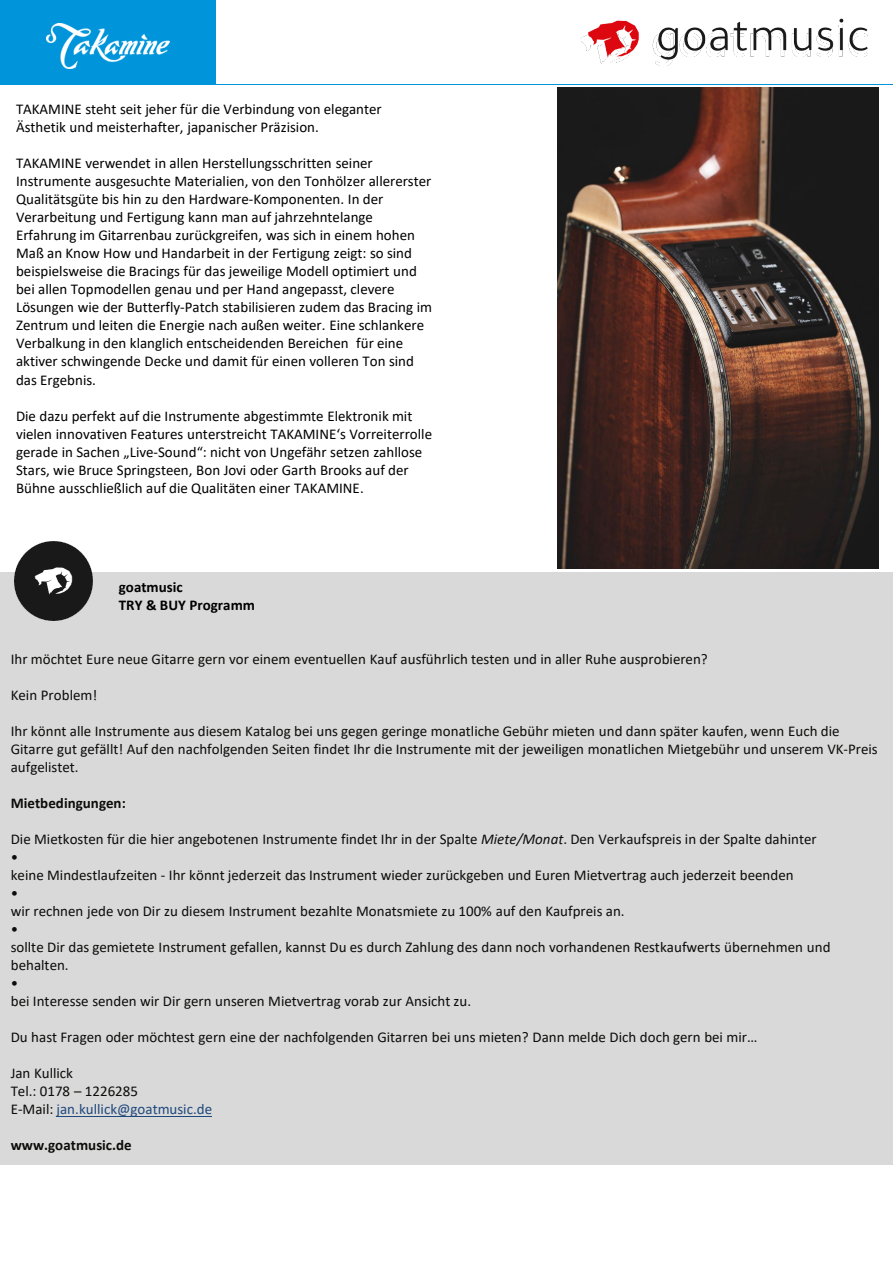
<style>
.page{position:relative;width:893px;height:1264px;background:#fff}
.page>*{position:absolute;margin:0;border:0;box-sizing:border-box;transform-origin:0 0}
.t1{font:15px/18px "Calibri";color:#000}
.t2{font:15px/18px "Calibri";color:#0c0c0b}
.t3{font:700 15px "Calibri";letter-spacing:.005em;color:#0c0c0b}
.t4{font:15px "Calibri";color:#1f497d}
.t5{font:700 15px "Calibri";color:#000}
.s1{font-style:italic}
.s2{color:#0c0c0b}
</style>
<div class="page">
<img style="left:585px;top:18px;width:282px;height:48px">
<div style="left:0;top:572px;width:892px;height:592px;background:#d9d9d9"></div>
<hr style="left:57px;top:1115px;width:155px;height:1px;background:#1f497d">
<img style="left:14px;top:541px;width:79px;height:79px">
<div style="left:0;top:0;width:215px;height:84px;background:#0095db"></div>
<hr style="left:0;top:84px;width:892px;height:1px;background:#0095db">
<img style="left:47px;top:23px;width:123px;height:46px">
<img style="left:558px;top:87px;width:320px;height:481px">
<p class="t1" style="left:16px;top:100px;width:367px">TAKAMINE steht seit jeher für die Verbindung von eleganter<br>Ästhetik und meisterhafter, japanischer Präzision.</p>
<p class="t1" style="left:16px;top:154px;width:417px">TAKAMINE verwendet in allen Herstellungsschritten seiner Instrumente ausgesuchte Materialien, von den Tonhölzer allererster Qualitätsgüte bis hin zu den Hardware-Komponenten. In der Verarbeitung und Fertigung kann man auf jahrzehntelange Erfahrung im Gitarrenbau zurückgreifen, was sich in einem hohen Maß an Know How und Handarbeit in der Fertigung zeigt: so sind beispielsweise die Bracings für das jeweilige Modell optimiert und bei allen Topmodellen genau und per Hand angepasst, clevere Lösungen wie der Butterfly-Patch stabilisieren zudem das Bracing im Zentrum und leiten die Energie nach außen weiter. Eine schlankere Verbalkung in den klanglich entscheidenden Bereichen für eine aktiver schwingende Decke und damit für einen volleren Ton sind das Ergebnis.</p>
<p class="t1" style="left:16px;top:406px;width:417px">Die dazu perfekt auf die Instrumente abgestimmte Elektronik mit vielen innovativen Features unterstreicht TAKAMINE‘s Vorreiterrolle gerade in Sachen „Live-Sound“: nicht von Ungefähr setzen zahllose Stars, wie Bruce Springsteen, Bon Jovi oder Garth Brooks auf der Bühne ausschließlich auf die Qualitäten einer TAKAMINE.</p>
<p class="t5" style="left:119px;top:576px;width:65px">goatmusic</p>
<p class="t5" style="left:119px;top:594px;width:138px">TRY &amp; BUY Programm</p>
<p class="t2" style="left:11px;top:649px;width:698px">Ihr möchtet Eure neue Gitarre gern vor einem eventuellen Kauf ausführlich testen und in aller Ruhe ausprobieren?</p>
<p class="t2" style="left:11px;top:685px;width:88px">Kein Problem!</p>
<p class="t2" style="left:11px;top:721px;width:868px">Ihr könnt alle Instrumente aus diesem Katalog bei uns gegen geringe monatliche Gebühr mieten und dann später kaufen, wenn Euch die<br>Gitarre gut gefällt! Auf den nachfolgenden Seiten findet Ihr die Instrumente mit der jeweiligen monatlichen Mietgebühr und unserem VK-Preis aufgelistet.</p>
<p class="t3" style="left:11px;top:792px;width:117px">Mietbedingungen:</p>
<p class="t2" style="left:11px;top:829px;width:821px">Die Mietkosten für die hier angebotenen Instrumente findet Ihr in der Spalte <span class="s1">Miete/Monat</span>. Den Verkaufspreis in der Spalte dahinter<br>•<br>keine Mindestlaufzeiten - Ihr könnt jederzeit das Instrument wieder zurückgeben und Euren Mietvertrag auch jederzeit beenden<br>•<br>wir rechnen jede von Dir zu diesem Instrument bezahlte Monatsmiete zu 100% auf den Kaufpreis an.<br>•<br>sollte Dir das gemietete Instrument gefallen, kannst Du es durch Zahlung des dann noch vorhandenen Restkaufwerts übernehmen und behalten.<br>•<br>bei Interesse senden wir Dir gern unseren Mietvertrag vorab zur Ansicht zu.</p>
<p class="t2" style="left:11px;top:1027px;width:748px">Du hast Fragen oder möchtest gern eine der nachfolgenden Gitarren bei uns mieten? Dann melde Dich doch gern bei mir…</p>
<p class="t2" style="left:11px;top:1063px;width:64px">Jan Kullick</p>
<p class="t2" style="left:11px;top:1081px;width:129px">Tel.: 0178 – 1226285</p>
<p class="t4" style="left:11px;top:1098px;width:203px"><span class="s2">E-Mail:</span> jan.kullick@goatmusic.de</p>
<p class="t3" style="left:11px;top:1134px;width:122px">www.goatmusic.de</p>
</div>
